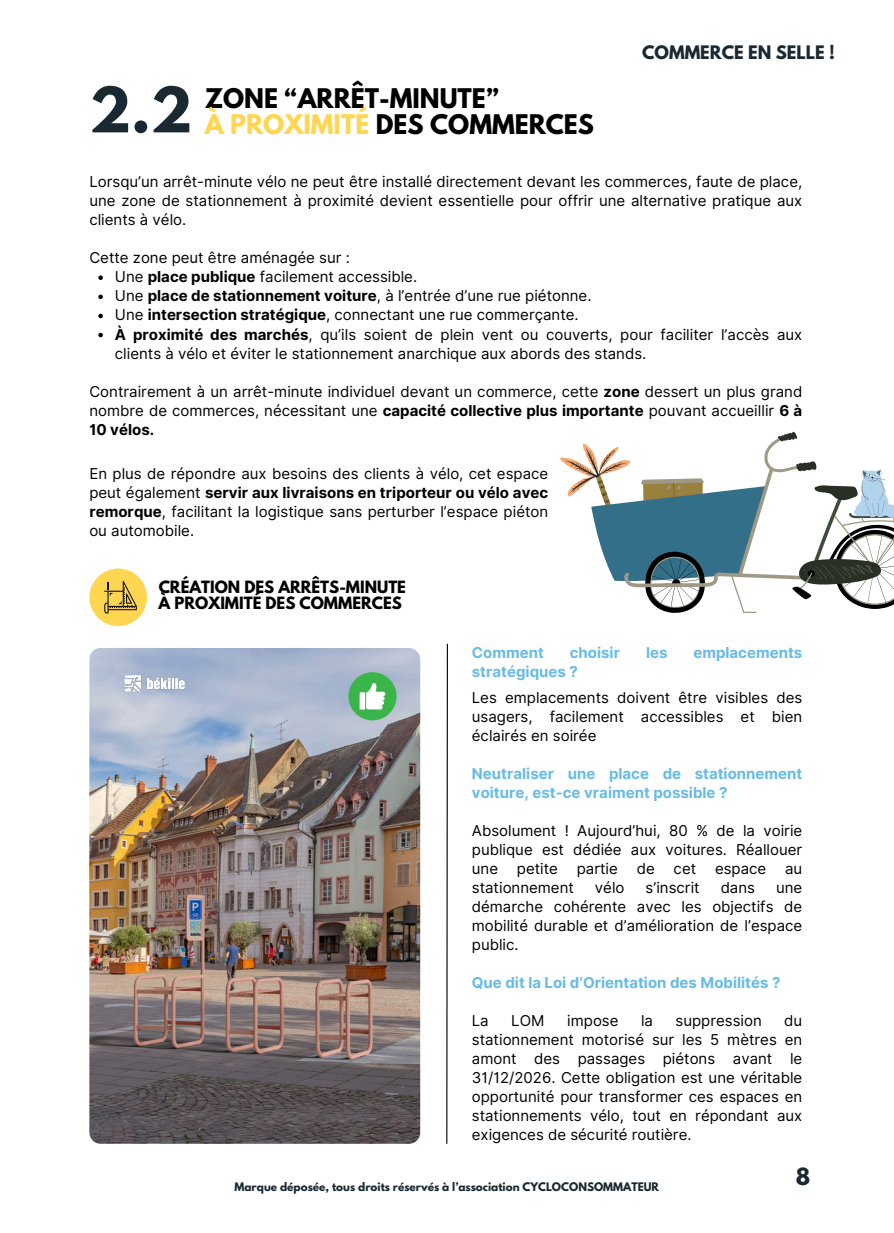
<style>
.page{position:relative;width:894px;height:1233px;background:#fff}
.page>*{position:absolute;margin:0;border:0;box-sizing:border-box;transform-origin:0 0}
.t1{font:700 55.5px "League Spartan";color:#1a2931}
.t2{font:700 24px "League Spartan";color:#000}
.t3{font:700 21px "League Spartan";color:#1a2931}
.t4{font:700 16.5px "League Spartan";color:#1a2931}
.t5{font:15px/19px "Inter";color:#000;text-align:justify}
.t6{font:700 15px/19px "Inter";color:#68bbe3}
.t7{font:700 15px/15.8px "League Spartan";color:#000}
.t8{font:700 10.5px "League Spartan";color:#1a2931}
.s1{color:#ffd651}
.s2{font-weight:700}
</style>
<div class="page">
<img style="left:89px;top:648px;width:331px;height:496px;border-radius:11px">
<div style="left:348px;top:672px;width:48px;height:48px;background:#39b54a;border-radius:50%"></div>
<svg style="left:359px;top:683px;width:26px;height:27px"></svg>
<img style="left:122px;top:672px;width:64px;height:20px">
<div style="left:89px;top:569px;width:58px;height:57px;background:#ffd651;border-radius:50%"></div>
<svg style="left:104px;top:581px;width:33px;height:32px"></svg>
<svg style="left:189px;top:900px;width:12px;height:19px"></svg>
<img style="left:186px;top:919px;width:18px;height:18px">
<svg style="left:446px;top:643px;width:2px;height:501px"></svg>
<svg style="left:560px;top:431px;width:333px;height:182px"></svg>
<svg style="left:98px;top:275px;width:5px;height:5px"></svg>
<svg style="left:98px;top:295px;width:5px;height:4px"></svg>
<svg style="left:98px;top:314px;width:5px;height:4px"></svg>
<svg style="left:98px;top:333px;width:5px;height:4px"></svg>
<h5 class="t1" style="left:89px;top:82px;width:104px">2.2</h5>
<p class="t2" style="left:205px;top:87px;width:295px">ZONE “ARRÊT-MINUTE”</p>
<p class="t2" style="left:205px;top:113px;width:390px"><span class="s1">À PROXIMITÉ</span> DES COMMERCES</p>
<h4 class="t4" style="left:642px;top:44px;width:194px">COMMERCE EN SELLE !</h4>
<h5 class="t5" style="left:89px;top:172px;width:714px">Lorsqu’un arrêt-minute vélo ne peut être installé directement devant les commerces, faute de place, une zone de stationnement à proximité devient essentielle pour offrir une alternative pratique aux clients à vélo.</h5>
<p class="t5" style="left:89px;top:248px;width:262px">Cette zone peut être aménagée sur :</p>
<h3 class="t5" style="left:115px;top:267px;width:304px">Une <span class="s2">place publique</span> facilement accessible.</h3>
<p class="t5" style="left:115px;top:286px;width:478px">Une <span class="s2">place de stationnement voiture</span>, à l’entrée d’une rue piétonne.</p>
<p class="t5" style="left:115px;top:305px;width:465px">Une <span class="s2">intersection stratégique</span>, connectant une rue commerçante.</p>
<p class="t5" style="left:115px;top:325px;width:688px"><span class="s2">À proximité des marchés</span>, qu’ils soient de plein vent ou couverts, pour faciliter l’accès aux clients à vélo et éviter le stationnement anarchique aux abords des stands.</p>
<p class="t5" style="left:89px;top:382px;width:714px">Contrairement à un arrêt-minute individuel devant un commerce, cette <span class="s2">zone</span> dessert un plus grand nombre de commerces, nécessitant une <span class="s2">capacité collective plus importante</span> pouvant accueillir <span class="s2">6 à 10 vélos.</span></p>
<p class="t5" style="left:89px;top:464px;width:460px">En plus de répondre aux besoins des clients à vélo, cet espace peut également <span class="s2">servir aux livraisons en triporteur ou vélo avec remorque</span>, facilitant la logistique sans perturber l’espace piéton ou automobile.</p>
<p class="t7" style="left:159px;top:581px;width:249px">CRÉATION DES ARRÊTS-MINUTE<br>À PROXIMITÉ DES COMMERCES</p>
<h2 class="t6" style="left:471px;top:643px;width:73px">Comment</h2>
<h2 class="t6" style="left:569px;top:643px;width:52px">choisir</h2>
<h2 class="t6" style="left:645px;top:643px;width:23px">les</h2>
<h2 class="t6" style="left:693px;top:643px;width:110px">emplacements</h2>
<h2 class="t6" style="left:471px;top:662px;width:107px">stratégiques ?</h2>
<h5 class="t5" style="left:471px;top:688px;width:332px">Les emplacements doivent être visibles des usagers, facilement accessibles et bien éclairés en soirée</h5>
<h5 class="t6" style="left:471px;top:764px;width:332px">Neutraliser une place de stationnement voiture, est-ce vraiment possible ?</h5>
<p class="t5" style="left:471px;top:821px;width:332px">Absolument ! Aujourd’hui, 80 % de la voirie publique est dédiée aux voitures. Réallouer une</p>
<p class="t5" style="left:517px;top:859px;width:43px">petite</p>
<p class="t5" style="left:576px;top:859px;width:43px">partie</p>
<p class="t5" style="left:636px;top:859px;width:20px">de</p>
<p class="t5" style="left:673px;top:859px;width:24px">cet</p>
<p class="t5" style="left:714px;top:859px;width:53px">espace</p>
<p class="t5" style="left:784px;top:859px;width:19px">au</p>
<p class="t5" style="left:471px;top:878px;width:103px">stationnement</p>
<p class="t5" style="left:594px;top:878px;width:31px">vélo</p>
<p class="t5" style="left:645px;top:878px;width:56px">s’inscrit</p>
<p class="t5" style="left:720px;top:878px;width:36px">dans</p>
<p class="t5" style="left:471px;top:878px;width:332px;text-indent:304px">une démarche cohérente avec les objectifs de mobilité durable et d’amélioration de l’espace public.</p>
<p class="t6" style="left:471px;top:973px;width:310px">Que dit la Loi d’Orientation des Mobilités ?</p>
<p class="t5" style="left:471px;top:1011px;width:18px">La</p>
<p class="t5" style="left:511px;top:1011px;width:35px">LOM</p>
<p class="t5" style="left:567px;top:1011px;width:53px">impose</p>
<p class="t5" style="left:640px;top:1011px;width:13px">la</p>
<p class="t5" style="left:675px;top:1011px;width:88px">suppression</p>
<p class="t5" style="left:471px;top:1011px;width:332px;text-indent:312px">du stationnement motorisé sur les 5 mètres en amont des passages piétons avant le 31/12/2026. Cette obligation est une véritable opportunité pour transformer ces espaces en stationnements vélo, tout en répondant aux exigences de sécurité routière.</p>
<p class="t8" style="left:234px;top:1182px;width:426px">Marque déposée, tous droits réservés à l’association CYCLOCONSOMMATEUR</p>
<h1 class="t3" style="left:795px;top:1167px;width:16px">8</h1>
</div>
